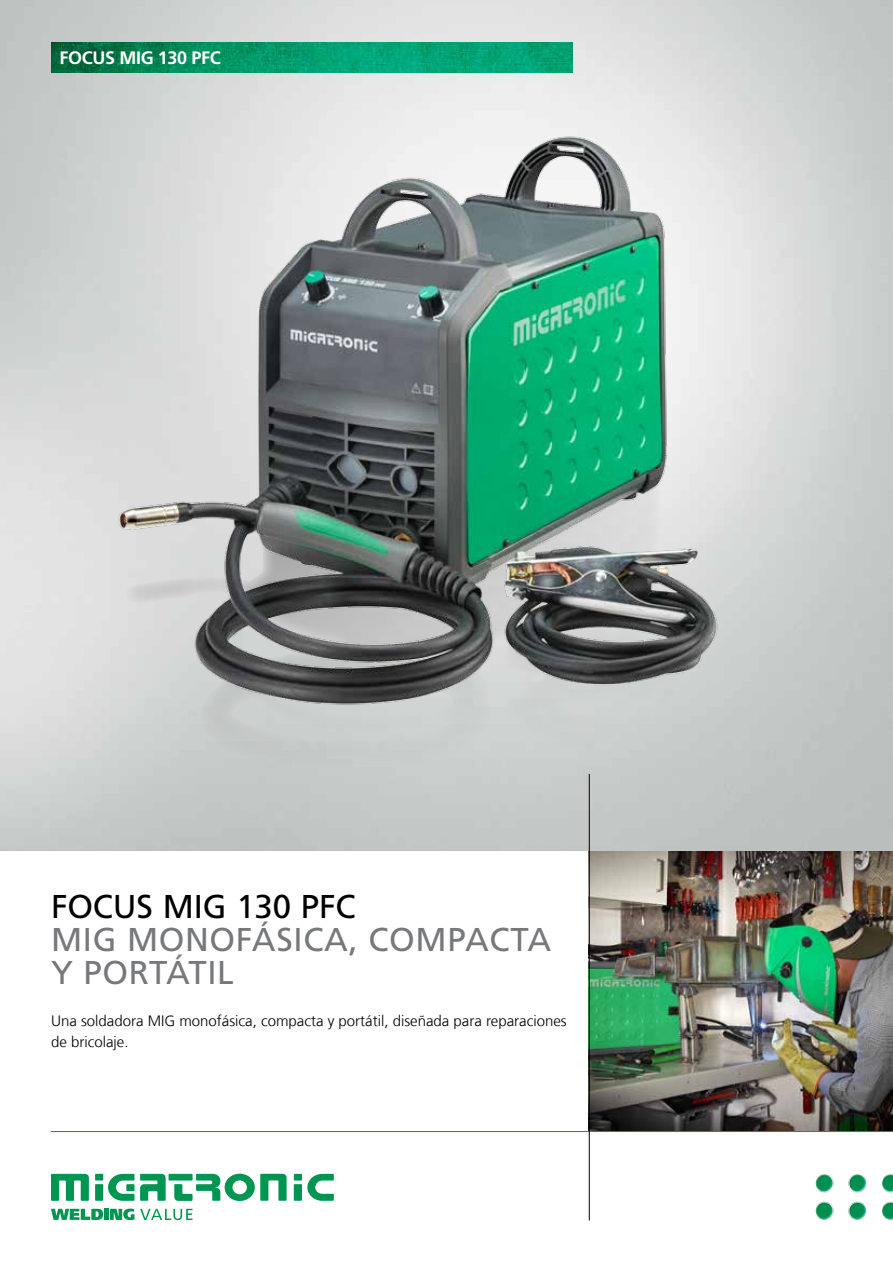
<style>
.page{position:relative;width:893px;height:1263px;background:#fff}
.page>*{position:absolute;margin:0;border:0;box-sizing:border-box;transform-origin:0 0}
.t1{font:33px/33px "Frutiger LT Pro";letter-spacing:.02em;color:#77787b}
.t2{font:33px "Frutiger LT Pro";letter-spacing:-.005em;color:#000}
.t3{font:700 18px "Frutiger LT Pro";letter-spacing:-.02em;color:#fff}
.t4{font:300 15px/21px "Frutiger LT Com";color:#000}
</style>
<div class="page">
<img style="left:590px;top:851px;width:303px;height:280px">
<img style="left:0;top:0;width:893px;height:850px">
<img style="left:51px;top:43px;width:522px;height:29px">
<div style="left:95px;top:1174px;width:8px;height:6px;background:#009551"></div>
<div style="left:95px;top:1184px;width:8px;height:17px;background:#009551"></div>
<div style="left:294px;top:1174px;width:8px;height:6px;background:#009551"></div>
<div style="left:294px;top:1184px;width:8px;height:17px;background:#009551"></div>
<svg style="left:108px;top:1174px;width:26px;height:27px"></svg>
<svg style="left:307px;top:1174px;width:27px;height:27px"></svg>
<svg style="left:140px;top:1174px;width:26px;height:27px"></svg>
<svg style="left:51px;top:1174px;width:38px;height:27px"></svg>
<div style="left:169px;top:1174px;width:24px;height:6px;background:#009551"></div>
<svg style="left:174px;top:1174px;width:113px;height:27px"></svg>
<svg style="left:51px;top:1209px;width:52px;height:11px"></svg>
<div style="left:104px;top:1209px;width:5px;height:11px;background:#009551"></div>
<svg style="left:110px;top:1208px;width:24px;height:12px"></svg>
<svg style="left:140px;top:1209px;width:52px;height:11px"></svg>
<img style="left:815px;top:1174px;width:78px;height:46px">
<hr style="left:51px;top:1131px;width:842px;height:1px;background:#009551">
<hr style="left:589px;top:774px;width:1px;height:446px;background:#000">
<div style="left:118px;top:711px;width:598px;height:72px;background:#cacecd"></div>
<img style="left:111px;top:132px;width:613px;height:579px">
<p class="t3" style="left:60px;top:47px;width:163px">FOCUS MIG 130 PFC</p>
<h1 class="t2" style="left:51px;top:887px;width:306px">FOCUS MIG 130 PFC</h1>
<h1 class="t1" style="left:51px;top:923px;width:502px">MIG MONOFÁSICA, COMPACTA<br>Y PORTÁTIL</h1>
<p class="t4" style="left:51px;top:1010px;width:517px">Una soldadora MIG monofásica, compacta y portátil, diseñada para reparaciones de bricolaje.</p>
</div>
